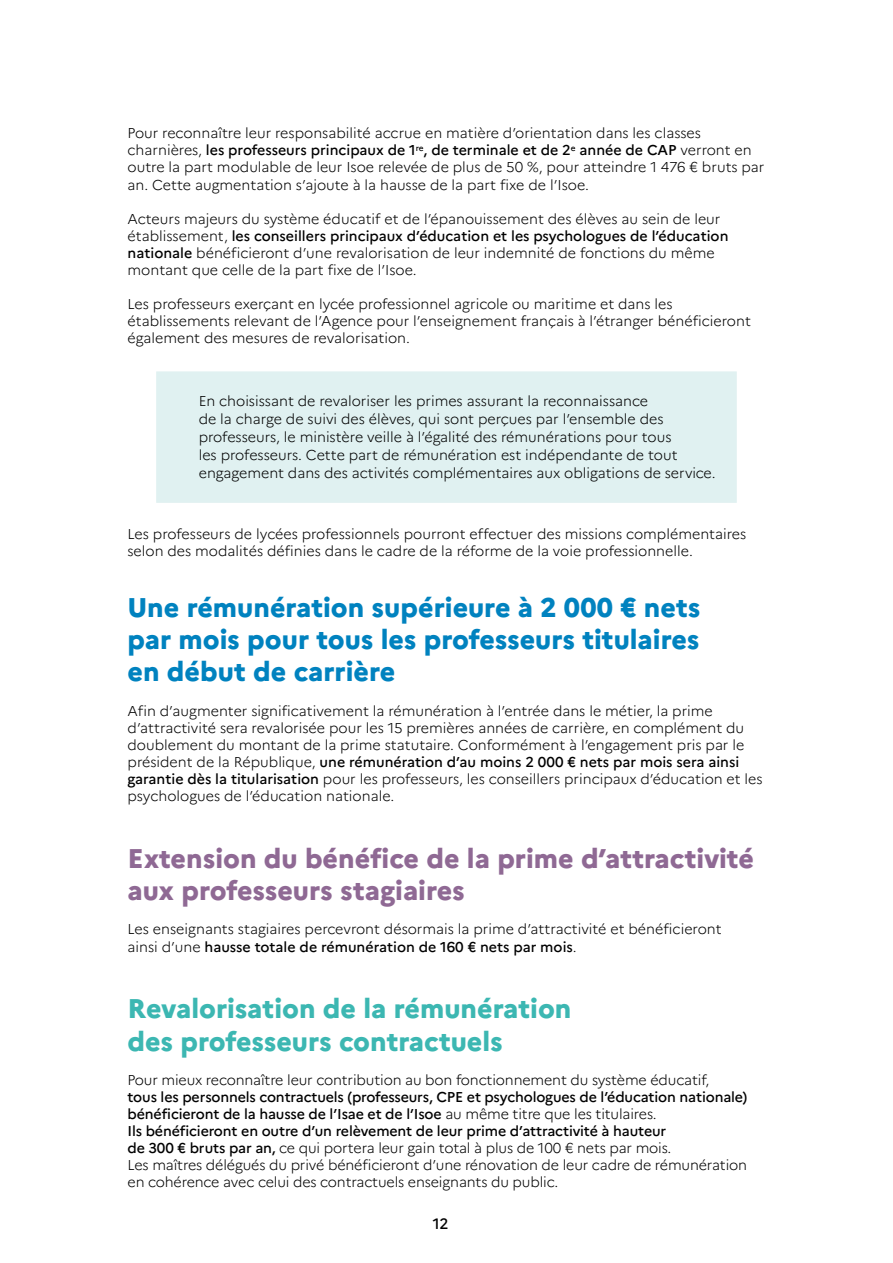
<style>
.page{position:relative;width:893px;height:1263px;background:#fff}
.page>*{position:absolute;margin:0;border:0;box-sizing:border-box;transform-origin:0 0}
.t1{font:800 27px/32.4px "Marianne";color:#0082bf;text-align:justify}
.t2{font:800 27px/32.4px "Marianne";color:#8f6994}
.t3{font:800 27px/32.4px "Marianne";color:#3cb7b2}
.t4{font:500 15px "Marianne";color:#000}
.t5{font:300 14.25px/17.1px "Marianne";color:#000}
.t6{font:500 14.25px/17.1px "Marianne";letter-spacing:-.01em;color:#000}
.s1{font-weight:500}
.s2{font-weight:300}
</style>
<div class="page">
<div style="left:156px;top:371px;width:581px;height:132px;background:#e0f1f1"></div>
<p class="t5" style="left:128px;top:123px;width:638px">Pour reconnaître leur responsabilité accrue en matière d’orientation dans les classes charnières, <span class="s1">les professeurs principaux de 1</span><sup>re</sup><span class="s1">, de terminale et de 2</span><sup>e</sup> <span class="s1">année de CAP</span> verront en outre la part modulable de leur Isoe relevée de plus de 50 %, pour atteindre 1 476 € bruts par an. Cette augmentation s’ajoute à la hausse de la part fixe de l’Isoe.</p>
<p class="t5" style="left:128px;top:209px;width:602px">Acteurs majeurs du système éducatif et de l’épanouissement des élèves au sein de leur établissement, <span class="s1">les conseillers principaux d’éducation et les psychologues de l’éducation nationale</span> bénéficieront d’une revalorisation de leur indemnité de fonctions du même montant que celle de la part fixe de l’Isoe.</p>
<p class="t5" style="left:128px;top:294px;width:625px">Les professeurs exerçant en lycée professionnel agricole ou maritime et dans les établissements relevant de l’Agence pour l’enseignement français à l’étranger bénéficieront également des mesures de revalorisation.</p>
<p class="t5" style="left:199px;top:391px;width:518px;line-height:18px">En choisissant de revaloriser les primes assurant la reconnaissance<br>de la charge de suivi des élèves, qui sont perçues par l’ensemble des professeurs, le ministère veille à l’égalité des rémunérations pour tous<br>les professeurs. Cette part de rémunération est indépendante de tout engagement dans des activités complémentaires aux obligations de service.</p>
<p class="t5" style="left:128px;top:524px;width:620px">Les professeurs de lycées professionnels pourront effectuer des missions complémentaires selon des modalités définies dans le cadre de la réforme de la voie professionnelle.</p>
<h1 class="t1" style="left:128px;top:589px;width:574px">Une rémunération supérieure à 2 000 € nets par mois pour tous les professeurs titulaires en début de carrière</h1>
<p class="t5" style="left:128px;top:701px;width:637px">Afin d’augmenter significativement la rémunération à l’entrée dans le métier, la prime d’attractivité sera revalorisée pour les 15 premières années de carrière, en complément du doublement du montant de la prime statutaire. Conformément à l’engagement pris par le président de la République, <span class="s1">une rémunération d’au moins 2 000 € nets par mois sera ainsi garantie dès la titularisation</span> pour les professeurs, les conseillers principaux d’éducation et les psychologues de l’éducation nationale.</p>
<h1 class="t2" style="left:128px;top:840px;width:628px">Extension du bénéfice de la prime d’attractivité aux professeurs stagiaires</h1>
<p class="t5" style="left:128px;top:920px;width:596px">Les enseignants stagiaires percevront désormais la prime d’attractivité et bénéficieront ainsi d’une <span class="s1">hausse totale de rémunération de 160 € nets par mois</span>.</p>
<h1 class="t3" style="left:128px;top:990px;width:445px">Revalorisation de la rémunération des professeurs contractuels</h1>
<p class="t5" style="left:128px;top:1070px;width:583px">Pour mieux reconnaître leur contribution au bon fonctionnement du système éducatif,</p>
<p class="t6" style="left:128px;top:1087px;width:621px">tous les personnels contractuels (professeurs, CPE et psychologues de l’éducation nationale) bénéficieront de la hausse de l’Isae et de l’Isoe <span class="s2">au même titre que les titulaires.<br></span>Ils bénéficieront en outre d’un relèvement de leur prime d’attractivité à hauteur<br>de 300 € bruts par an, <span class="s2">ce qui portera leur gain total à plus de 100 € nets par mois.<br>Les maîtres délégués du privé bénéficieront d’une rénovation de leur cadre de rémunération en cohérence avec celui des contractuels enseignants du public.</span></p>
<p class="t4" style="left:433px;top:1211px;width:17px">12</p>
</div>
